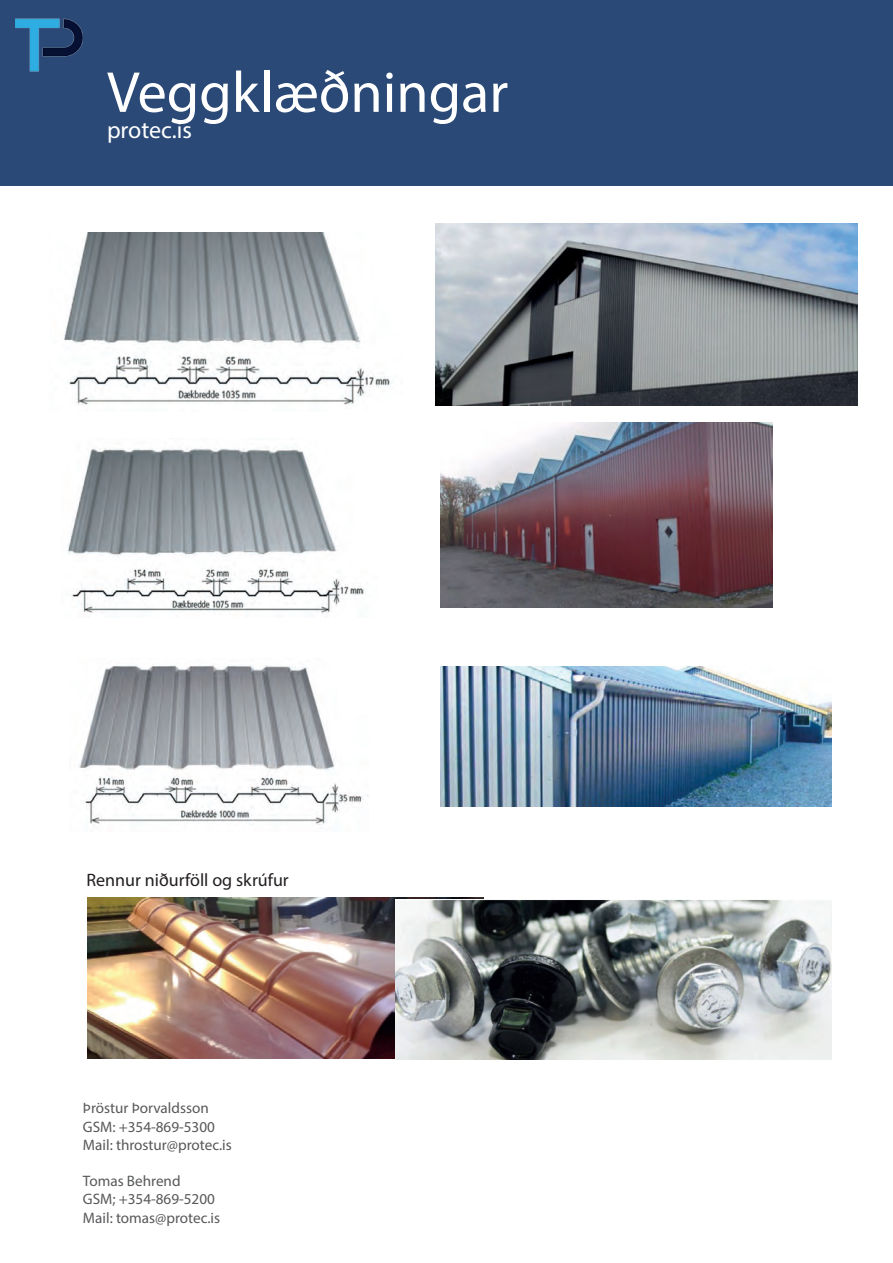
<style>
.page{position:relative;width:893px;height:1263px;background:#fff}
.page>*{position:absolute;margin:0;border:0;box-sizing:border-box;transform-origin:0 0}
.t1{font:58.2px "Myriad Pro";color:#fff}
.t2{font:24px "Myriad Pro";color:#fff}
.t3{font:18px "Myriad Pro";color:#231f20}
.t4{font:15.15px/18.1px "Myriad Pro";color:#57585a}
</style>
<div class="page">
<div style="left:0;top:0;width:893px;height:185px;background:#2a4976"></div>
<img style="left:16px;top:18px;width:67px;height:54px">
<img style="left:64px;top:232px;width:329px;height:173px">
<img style="left:435px;top:224px;width:422px;height:181px">
<img style="left:67px;top:447px;width:297px;height:170px">
<img style="left:441px;top:422px;width:331px;height:185px">
<img style="left:79px;top:665px;width:290px;height:160px">
<img style="left:441px;top:666px;width:390px;height:140px">
<img style="left:88px;top:898px;width:395px;height:160px">
<img style="left:395px;top:899px;width:436px;height:161px">
<h1 class="t1" style="left:107px;top:56px;width:403px">Veggklæðningar</h1>
<h2 class="t2" style="left:107px;top:115px;width:86px">protec.is</h2>
<p class="t3" style="left:86px;top:869px;width:204px">Rennur niðurföll og skrúfur</p>
<p class="t4" style="left:83px;top:1099px;width:150px">Þröstur Þorvaldsson<br>GSM: +354-869-5300<br>Mail: throstur@protec.is</p>
<p class="t4" style="left:83px;top:1172px;width:139px">Tomas Behrend<br>GSM; +354-869-5200<br>Mail: tomas@protec.is</p>
</div>
